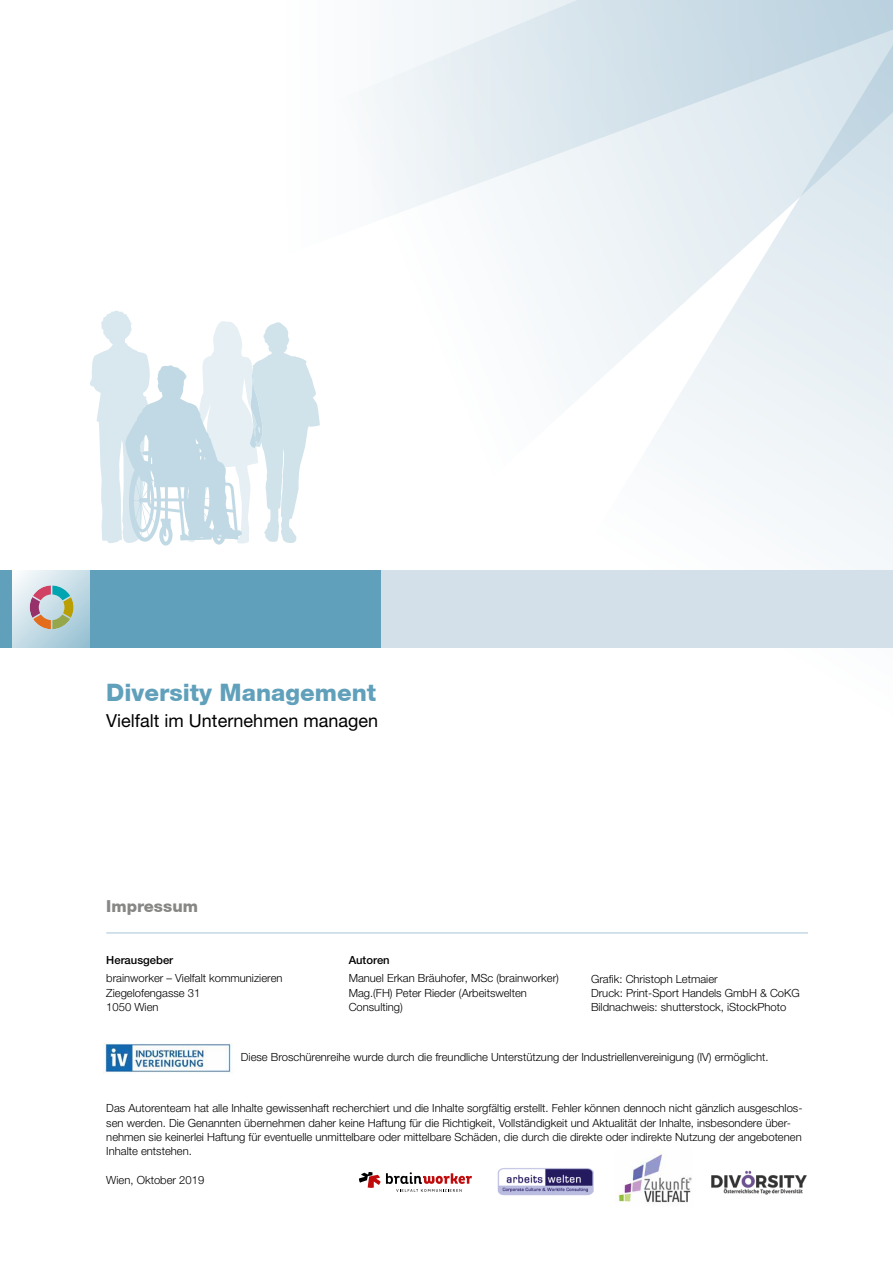
<style>
.page{position:relative;width:893px;height:1263px;background:#fff}
.page>*{position:absolute;margin:0;border:0;box-sizing:border-box;transform-origin:0 0}
.t1{font:800 24px "Helvetica Neue";color:#60a0bb}
.t2{font:18px "Helvetica Neue LT Std";color:#000}
.t3{font:800 16.5px "Helvetica Neue";color:#878786}
.t4{font:300 11.25px/14.2px "Helvetica Neue";color:#000}
.t5{font:500 11.25px "Helvetica Neue";color:#000}
</style>
<div class="page">
<svg style="left:371px;top:0;width:224px;height:389px;fill:#f3f7f9"></svg>
<svg style="left:595px;top:0;width:298px;height:648px"></svg>
<div style="left:0;top:570px;width:382px;height:77px;background:#60a0bb"></div>
<div style="left:382px;top:570px;width:511px;height:77px;background:#d3e0ea"></div>
<svg style="left:90px;top:310px;width:230px;height:236px"></svg>
<svg style="left:13px;top:570px;width:77px;height:77px;background:#c7dde7"></svg>
<svg style="left:30px;top:585px;width:44px;height:44px;background:#b3afa3"></svg>
<hr style="left:106px;top:932px;width:702px;height:1px;background:#a6c4d6">
<img style="left:104px;top:1043px;width:128px;height:30px">
<img style="left:498px;top:1168px;width:95px;height:27px">
<svg style="left:359px;top:1172px;width:113px;height:20px"></svg>
<img style="left:616px;top:1151px;width:76px;height:52px">
<img style="left:711px;top:1171px;width:96px;height:23px">
<h1 class="t1" style="left:106px;top:678px;width:271px">Diversity Management</h1>
<h2 class="t2" style="left:106px;top:710px;width:273px">Vielfalt im Unternehmen managen</h2>
<h3 class="t3" style="left:106px;top:897px;width:93px">Impressum</h3>
<p class="t5" style="left:106px;top:953px;width:68px">Herausgeber</p>
<p class="t4" style="left:106px;top:971px;width:178px">brainworker – Vielfalt kommunizieren<br>Ziegelofengasse 31<br>1050 Wien</p>
<p class="t5" style="left:349px;top:953px;width:43px">Autoren</p>
<p class="t4" style="left:349px;top:971px;width:212px">Manuel Erkan Bräuhofer, MSc (brainworker)<br>Mag.(FH) Peter Rieder (Arbeitswelten<br>Consulting)</p>
<p class="t4" style="left:591px;top:971px;width:210px">Grafik: Christoph Letmaier<br>Druck: Print-Sport Handels GmbH &amp; CoKG<br>Bildnachweis: shutterstock, iStockPhoto</p>
<p class="t4" style="left:241px;top:1050px;width:529px">Diese Broschürenreihe wurde durch die freundliche Unterstützung der Industriellenvereinigung (IV) ermöglicht.</p>
<p class="t4" style="left:106px;top:1101px;width:698px">Das Autorenteam hat alle Inhalte gewissenhaft recherchiert und die Inhalte sorgfältig erstellt. Fehler können dennoch nicht gänzlich ausgeschlos&shy;sen werden. Die Genannten übernehmen daher keine Haftung für die Richtigkeit, Vollständigkeit und Aktualität der Inhalte, insbesondere über&shy;nehmen sie keinerlei Haftung für eventuelle unmittelbare oder mittelbare Schäden, die durch die direkte oder indirekte Nutzung der angebotenen Inhalte entstehen.</p>
<p class="t4" style="left:106px;top:1172px;width:99px">Wien, Oktober 2019</p>
</div>
